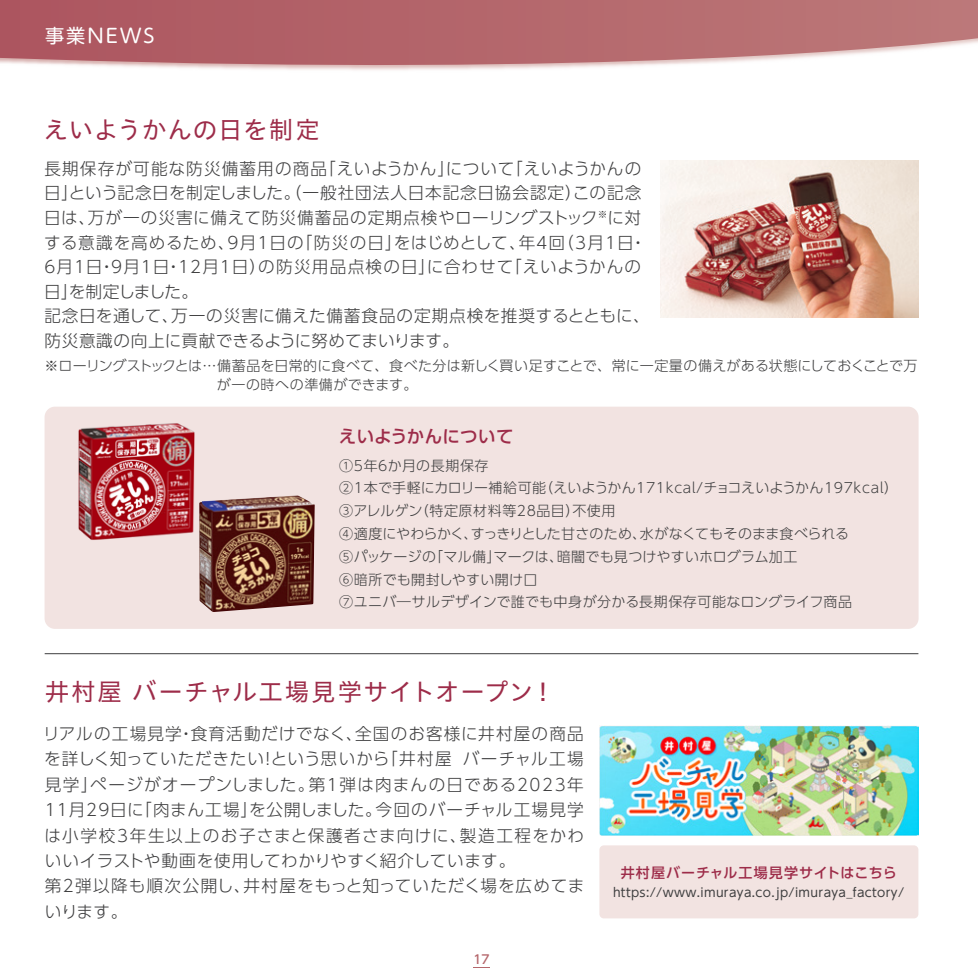
<style>
.page{position:relative;width:978px;height:978px;background:#fff}
.page>*{position:absolute;margin:0;border:0;box-sizing:border-box;transform-origin:0 0}
.t1{font:24.5px "Hiragino UD Sans Std W4";letter-spacing:.035em;color:#9d2c49}
.t2{font:19.25px "UD Shin M Go Pro";letter-spacing:.1em;color:#fff}
.t3{font:500 17.5px "UD Shin Go Pro";letter-spacing:.01em;color:#9d2c49}
.t4{font:300 16.62px/24.5px "UD Shin Go Pro";letter-spacing:.055em;color:#3e3e3f}
.t5{font:300 14px/22.8px "UD Shin Go Pro";letter-spacing:.02em;color:#3e3e3f}
.t6{font:500 14px "UD Shin Go Pro";letter-spacing:.07em;color:#9d2c49}
.t7{font:12.25px "UD Shin Go Pro";letter-spacing:.03em;color:#3e3e3f}
.t8{font:500 12.25px "UD Shin Go Pro";color:#b5676c}
</style>
<div class="page">
<svg style="left:0;top:0;width:977px;height:70px;background:#bd7a7f"></svg>
<div style="left:45px;top:406px;width:873px;height:222px;background:#f2e3e1;border-radius:10px"></div>
<hr style="left:45px;top:653px;width:873px;height:1px;background:#3e3e3f">
<img style="left:199px;top:495px;width:115px;height:117px">
<img style="left:78px;top:423px;width:130px;height:129px">
<img style="left:660px;top:160px;width:257px;height:157px">
<div style="left:599px;top:845px;width:319px;height:73px;background:#f2e3e1;border-radius:4px"></div>
<img style="left:599px;top:725px;width:319px;height:110px">
<p class="t2" style="left:45px;top:20px;width:111px">事業NEWS</p>
<h1 class="t1" style="left:43px;top:111px;width:278px">えいようかんの日を制定</h1>
<p class="t4" style="left:44px;top:156px;width:607px">長期保存が可能な防災備蓄用の商品「えいようかん」について「えいようかんの日」という記念日を制定しました。（一般社団法人日本記念日協会認定）この記念日は、万が一の災害に備えて防災備蓄品の定期点検やローリングストック<sup>※</sup>に対する意識を高めるため、9月1日の「防災の日」をはじめとして、年４回（3月1日・6月1日・9月1日・12月1日）の防災用品点検の日」に合わせて「えいようかんの日」を制定しました。<br>記念日を通して、万一の災害に備えた備蓄食品の定期点検を推奨するとともに、防災意識の向上に貢献できるように努めてまいります。</p>
<p class="t5" style="left:217px;top:355px;width:702px;line-height:19.2px;text-indent:-172px">※ローリングストックとは…備蓄品を日常的に食べて、食べた分は新しく買い足すことで、常に一定量の備えがある状態にしておくことで万が一の時への準備ができます。</p>
<p class="t3" style="left:339px;top:422px;width:176px">えいようかんについて</p>
<p class="t5" style="left:339px;top:453px;width:560px">①5年6か月の長期保存<br>②1本で手軽にカロリー補給可能（えいようかん171kcal/チョコえいようかん197kcal）③アレルゲン（特定原材料等28品目）不使用<br>④適度にやわらかく、すっきりとした甘さのため、水がなくてもそのまま食べられる<br>⑤パッケージの「マル備」マークは、暗闇でも見つけやすいホログラム加工<br>⑥暗所でも開封しやすい開け口<br>⑦ユニバ―サルデザインで誰でも中身が分かる長期保存可能なロングライフ商品</p>
<h1 class="t1" style="left:45px;top:672px;width:512px">井村屋 バーチャル工場見学サイトオープン！</h1>
<p class="t4" style="left:43px;top:720px;width:542px;line-height:25.4px">リアルの工場見学・食育活動だけでなく、全国のお客様に井村屋の商品を詳しく知っていただきたい！という思いから「井村屋 バーチャル工場見学」ページがオープンしました。第1弾は肉まんの日である2023年11月29日に「肉まん工場」を公開しました。今回のバーチャル工場見学は小学校3年生以上のお子さまと保護者さま向けに、製造工程をかわいいイラストや動画を使用してわかりやすく紹介しています。<br>第2弾以降も順次公開し、井村屋をもっと知っていただく場を広めてまいります。</p>
<p class="t8" style="left:473px;top:948px;width:18px">17</p>
<p class="t6" style="left:620px;top:860px;width:277px">井村屋バーチャル工場見学サイトはこちら</p>
<p class="t7" style="left:613px;top:882px;width:292px">https://www.imuraya.co.jp/imuraya_factory/</p>
</div>
